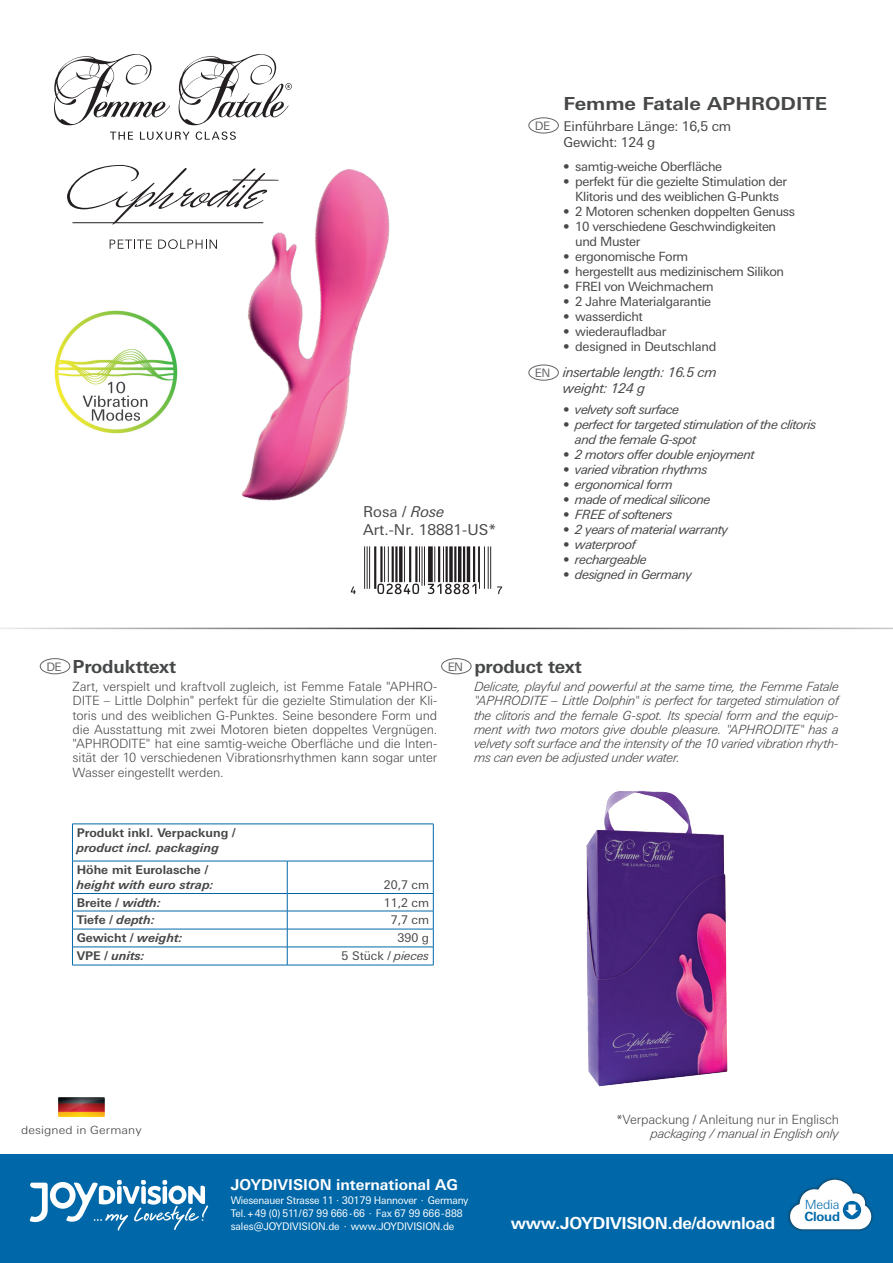
<style>
.page{position:relative;width:893px;height:1263px;background:#fff}
.page>*{position:absolute;margin:0;border:0;box-sizing:border-box;transform-origin:0 0}
.bezeichnung_art{font:700 18px "Univers Next W1 G";letter-spacing:-.01em;color:#464748}
.bezeichnung_art-2{font:700 18px "Univers Next W1 G";letter-spacing:-.01em;color:#464748;scale:1.1 1}
.t1{font:700 16.5px "Univers Next W1 G";letter-spacing:-.02em;color:#fff}
.Menge__Art_-Nr{font:15px "Univers Next W1 G";color:#464748}
.t2{font:700 15px "Univers Next W1 G";color:#fff}
.Menge__Art_-Nr-2{font:13.5px "Univers Next W1 G";letter-spacing:-.02em;color:#464748}
.Menge__Art_-Nr-3{font:italic 13.5px "Univers Next W1 G";letter-spacing:-.02em;color:#464748}
.t3{font:300 12.75px/14.2px "Univers Next W1 G";letter-spacing:-.01em;color:#464748;text-align:justify}
.t4{font:italic 300 12.75px/14.2px "Univers Next W1 G";letter-spacing:-.015em;color:#464748;text-align:justify}
.t5{font:12.75px/15px "Univers Next W1 G";letter-spacing:-.03em;color:#464748;text-align:center}
.t6{font:italic 12.75px/15px "Univers Next W1 G";letter-spacing:-.03em;color:#464748}
.t7{font:300 12.6px/11.4px "Univers Next W1 G";letter-spacing:-.02em;color:#0068a8}
.t8{font:700 12px/14.4px "Univers Next W1 G";color:#464748}
.t9{font:italic 700 12px/14.4px "Univers Next W1 G";color:#464748}
.t10{font:12px "Univers Next W1 G";color:#464748}
.t11{font:11.7px "Univers Next W1 G";letter-spacing:-.05em;color:#636366}
.Icon{font:300 11.25px "Univers Next W1 G";letter-spacing:.01em;color:#3e3e3f;scale:1.1 1}
.t12{font:10.5px "Univers Next W1 G";letter-spacing:-.01em;color:#fff;scale:.95 1}
.s1{font-style:italic}
.s2{font-style:normal}
.s3{font-weight:700}
</style>
<div class="page">
<svg style="left:179px;top:54px;width:113px;height:71px"></svg>
<svg style="left:54px;top:54px;width:116px;height:71px"></svg>
<svg style="left:110px;top:132px;width:126px;height:8px"></svg>
<img style="left:241px;top:169px;width:149px;height:332px">
<svg style="left:67px;top:165px;width:212px;height:60px"></svg>
<svg style="left:110px;top:240px;width:42px;height:9px"></svg>
<svg style="left:158px;top:239px;width:59px;height:10px"></svg>
<hr style="left:72px;top:222px;width:191px;height:1px;background:#231f20">
<img style="left:586px;top:790px;width:142px;height:297px">
<img style="left:54px;top:310px;width:123px;height:124px">
<div style="left:85px;top:328px;width:60px;height:20px;background:#fff"></div>
<div style="left:528px;top:117px;width:31px;height:17px;border:1px solid #636366;border-radius:50%"></div>
<div style="left:528px;top:364px;width:31px;height:17px;border:1px solid #636366;border-radius:50%"></div>
<div style="left:40px;top:658px;width:30px;height:16px;border:1px solid #636366;border-radius:50%"></div>
<div style="left:441px;top:658px;width:31px;height:16px;border:1px solid #636366;border-radius:50%"></div>
<svg style="left:351px;top:546px;width:69px;height:48px"></svg>
<hr style="left:424px;top:546px;width:1px;height:40px;background:#231f20">
<hr style="left:422px;top:546px;width:1px;height:40px;background:#231f20">
<svg style="left:428px;top:546px;width:74px;height:48px"></svg>
<img style="left:58px;top:1097px;width:47px;height:20px">
<div style="left:0;top:1154px;width:893px;height:109px;background:#0068a9"></div>
<svg style="left:29px;top:1180px;width:179px;height:50px"></svg>
<div style="left:787px;top:1176px;width:88px;height:57px;background:#231f20;opacity:.75"></div>
<div style="left:790px;top:1204px;width:81px;height:25px;background:#fff;border-radius:13px"></div>
<div style="left:800px;top:1189px;width:29px;height:30px;background:#fff;border-radius:50%"></div>
<div style="left:845px;top:1193px;width:20px;height:20px;background:#fff;border-radius:50%"></div>
<div style="left:816px;top:1180px;width:37px;height:37px;background:#fff;border-radius:50%"></div>
<svg style="left:843px;top:1201px;width:18px;height:18px"></svg>
<hr style="left:72px;top:824px;width:215px;height:1px;background:#0068a9">
<hr style="left:72px;top:824px;width:1px;height:37px;background:#0068a9">
<hr style="left:287px;top:824px;width:146px;height:1px;background:#0068a9">
<hr style="left:433px;top:824px;width:1px;height:37px;background:#0068a9">
<hr style="left:72px;top:861px;width:215px;height:1px;background:#0068a9">
<hr style="left:72px;top:861px;width:1px;height:32px;background:#0068a9">
<hr style="left:287px;top:861px;width:146px;height:1px;background:#0068a9">
<hr style="left:287px;top:861px;width:1px;height:32px;background:#0068a9">
<hr style="left:433px;top:861px;width:1px;height:32px;background:#0068a9">
<hr style="left:72px;top:893px;width:215px;height:1px;background:#0068a9">
<hr style="left:287px;top:893px;width:146px;height:1px;background:#0068a9">
<hr style="left:72px;top:911px;width:215px;height:1px;background:#0068a9">
<hr style="left:287px;top:911px;width:146px;height:1px;background:#0068a9">
<hr style="left:72px;top:929px;width:215px;height:1px;background:#0068a9">
<hr style="left:287px;top:929px;width:146px;height:1px;background:#0068a9">
<hr style="left:72px;top:947px;width:215px;height:1px;background:#0068a9">
<svg style="left:72px;top:894px;width:1px;height:71px"></svg>
<hr style="left:287px;top:947px;width:146px;height:1px;background:#0068a9">
<svg style="left:287px;top:894px;width:1px;height:71px"></svg>
<svg style="left:433px;top:894px;width:1px;height:71px"></svg>
<hr style="left:72px;top:965px;width:215px;height:1px;background:#0068a9">
<hr style="left:287px;top:965px;width:146px;height:1px;background:#0068a9">
<p class="Menge__Art_-Nr" style="left:363px;top:503px;width:83px">Rosa / <span class="s1">Rose</span></p>
<p class="Menge__Art_-Nr" style="left:363px;top:521px;width:135px">Art.-Nr. 18881-US*</p>
<p class="t11" style="left:535px;top:119px;width:17px">DE</p>
<p class="t11" style="left:535px;top:366px;width:17px">EN</p>
<p class="bezeichnung_art-2" style="left:564px;top:93px;width:241px">Femme Fatale APHRODITE</p>
<p class="Menge__Art_-Nr-2" style="left:564px;top:118px;width:169px">Einführbare Länge: 16,5 cm</p>
<p class="Menge__Art_-Nr-2" style="left:564px;top:135px;width:93px">Gewicht: 124 g</p>
<p class="t5" style="left:563px;top:159px;width:160px">• samtig-weiche Oberfläche</p>
<p class="t5" style="left:563px;top:174px;width:225px">• perfekt für die gezielte Stimulation der<br>Klitoris und des weiblichen G-Punkts</p>
<p class="t5" style="left:563px;top:204px;width:233px">• 2 Motoren schenken doppelten Genuss</p>
<p class="t5" style="left:575px;top:219px;width:202px;text-align:left;text-indent:-12px">• 10 verschiedene Geschwindigkeiten und Muster</p>
<p class="t5" style="left:563px;top:249px;width:127px">• ergonomische Form</p>
<p class="t5" style="left:563px;top:264px;width:222px">• hergestellt aus medizinischem Silikon</p>
<p class="t5" style="left:563px;top:279px;width:152px">• FREI von Weichmachern</p>
<p class="t5" style="left:563px;top:294px;width:149px">• 2 Jahre Materialgarantie</p>
<p class="t5" style="left:563px;top:309px;width:81px">• wasserdicht</p>
<p class="t5" style="left:563px;top:324px;width:105px">• wiederaufladbar</p>
<p class="t5" style="left:563px;top:339px;width:155px">• designed in Deutschland</p>
<p class="Menge__Art_-Nr-3" style="left:563px;top:364px;width:155px">insertable length: 16.5 cm</p>
<p class="Menge__Art_-Nr-3" style="left:563px;top:380px;width:84px">weight: 124 g</p>
<p class="t6" style="left:563px;top:402px;width:118px">• velvety soft surface</p>
<p class="t6" style="left:575px;top:417px;width:243px;text-indent:-12px">• perfect for targeted stimulation of the clitoris and the female G-spot</p>
<p class="t6" style="left:563px;top:447px;width:193px">• 2 motors offer double enjoyment</p>
<p class="t6" style="left:563px;top:462px;width:146px">• varied vibration rhythms</p>
<p class="t6" style="left:563px;top:477px;width:111px">• ergonomical form</p>
<p class="t6" style="left:563px;top:492px;width:149px">• made of medical silicone</p>
<p class="t6" style="left:563px;top:507px;width:111px">• FREE of softeners</p>
<p class="t6" style="left:563px;top:522px;width:167px">• 2 years of material warranty</p>
<p class="t6" style="left:563px;top:537px;width:74px">• waterproof</p>
<p class="t6" style="left:563px;top:552px;width:85px">• rechargeable</p>
<p class="t6" style="left:563px;top:567px;width:130px">• designed in Germany</p>
<p class="bezeichnung_art" style="left:73px;top:655px;width:105px">Produkttext</p>
<p class="t3" style="left:73px;top:679px;width:366px">Zart, verspielt und kraftvoll zugleich, ist Femme Fatale "APHRO-DITE – Little Dolphin" perfekt für die gezielte Stimulation der Kli&shy;toris und des weiblichen G-Punktes. Seine besondere Form und die Ausstattung mit zwei Motoren bieten doppeltes Vergnügen. "APHRODITE" hat eine samtig-weiche Oberfläche und die Inten&shy;sität der 10 verschiedenen Vibrationsrhythmen kann sogar unter Wasser eingestellt werden.</p>
<p class="t11" style="left:46px;top:660px;width:17px">DE</p>
<p class="t11" style="left:448px;top:660px;width:17px">EN</p>
<p class="bezeichnung_art" style="left:474px;top:655px;width:109px">product text</p>
<p class="t4" style="left:474px;top:679px;width:366px">Delicate, playful and powerful at the same time, the Femme Fatale "APHRODITE – Little Dolphin" is perfect for targeted stimulation of the clitoris and the female G-spot. Its special form and the equip&shy;ment with two motors give double pleasure. "APHRODITE" has a velvety soft surface and the intensity of the 10 varied vibration rhyth&shy;ms can even be adjusted under water.</p>
<p class="t8" style="left:77px;top:826px;width:160px">Produkt inkl. Verpackung / <span class="s1">product incl. packaging</span></p>
<p class="t9" style="left:77px;top:863px;width:139px"><span class="s2">Höhe mit Eurolasche / </span>height with euro strap:</p>
<p class="t10" style="left:384px;top:877px;width:47px">20,7 cm</p>
<p class="t8" style="left:77px;top:895px;width:86px">Breite / <span class="s1">width:</span></p>
<p class="t10" style="left:384px;top:895px;width:47px">11,2 cm</p>
<p class="t8" style="left:77px;top:913px;width:80px">Tiefe / <span class="s1">depth:</span></p>
<p class="t10" style="left:391px;top:913px;width:40px">7,7 cm</p>
<p class="t8" style="left:77px;top:931px;width:107px">Gewicht / <span class="s1">weight:</span></p>
<p class="t10" style="left:397px;top:931px;width:33px">390 g</p>
<p class="t9" style="left:77px;top:949px;width:70px"><span class="s2">VPE /</span> units:</p>
<p class="t10" style="left:342px;top:949px;width:89px">5 Stück / <span class="s1">pieces</span></p>
<p class="Icon" style="left:21px;top:1124px;width:111px">designed in Germany</p>
<p class="t3" style="left:617px;top:1112px;width:224px;text-align:right">*Verpackung / Anleitung nur in Englisch <span class="s1">packaging / manual in English only</span></p>
<p class="t2" style="left:231px;top:1175px;width:229px">JOYDIVISION international AG</p>
<p class="t12" style="left:231px;top:1194px;width:252px">Wiesenauer Strasse 11 · 30179 Hannover · Germany</p>
<p class="t12" style="left:231px;top:1207px;width:245px">Tel. +49 (0) 511/67 99 666-66 · Fax 67 99 666-888</p>
<p class="t12" style="left:231px;top:1220px;width:237px">sales@JOYDIVISION.de · www.JOYDIVISION.de</p>
<p class="t1" style="left:511px;top:1213px;width:266px">www.JOYDIVISION.de/download</p>
<p class="t7" style="left:804px;top:1199px;width:37px">Media<br><span class="s3">Cloud</span></p>
</div>
